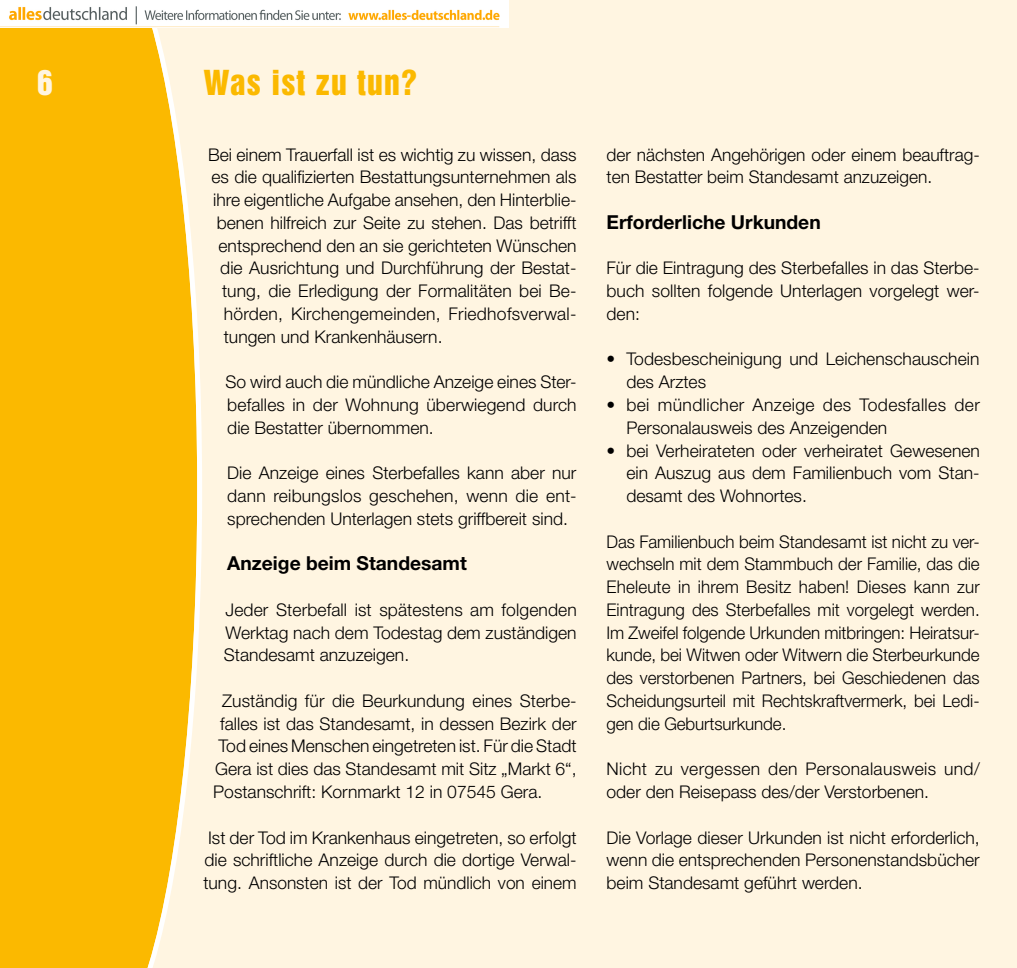
<style>
.page{position:relative;width:1017px;height:968px;background:#fff}
.page>*{position:absolute;margin:0;border:0;box-sizing:border-box;transform-origin:0 0}
.t1{font:31.5px "Helvetica Inserat";letter-spacing:.04em;color:#fbb900}
.t2{font:700 19.25px "Helvetica Neue";color:#000}
.t3{font:300 17.5px/22.8px "Helvetica Neue";color:#000;text-align:justify}
.t4{font:300 17.5px/22.8px "Helvetica Neue";letter-spacing:.02em;color:#000}
</style>
<div class="page">
<div style="left:0;top:0;width:1017px;height:967px;background:#fff5e1"></div>
<div style="left:0;top:27px;width:138px;height:940px;background:#fbb900"></div>
<svg style="left:138px;top:27px;width:64px;height:940px;fill:#fbb900"></svg>
<img style="left:0;top:0;width:508px;height:27px">
<svg style="left:38px;top:69px;width:14px;height:26px"></svg>
<h1 class="t1" style="left:203px;top:63px;width:215px">Was ist zu tun?</h1>
<p class="t3" style="left:208px;top:142px;width:370px">Bei einem Trauerfall ist es wichtig zu wissen, dass</p>
<p class="t3" style="left:212px;top:165px;width:367px">es die qualifizierten Bestattungsunternehmen als</p>
<p class="t3" style="left:213px;top:188px;width:365px">ihre eigentliche Aufgabe ansehen, den Hinterblie-</p>
<p class="t3" style="left:217px;top:211px;width:361px">benen hilfreich zur Seite zu stehen. Das betrifft</p>
<p class="t3" style="left:219px;top:233px;width:360px">entsprechend den an sie gerichteten Wünschen</p>
<p class="t3" style="left:220px;top:256px;width:358px">die Ausrichtung und Durchführung der Bestat-</p>
<p class="t3" style="left:222px;top:279px;width:356px">tung, die Erledigung der Formalitäten bei Be-</p>
<p class="t3" style="left:224px;top:302px;width:354px">hörden, Kirchengemeinden, Friedhofsverwal-</p>
<p class="t3" style="left:224px;top:324px;width:220px">tungen und Krankenhäusern.</p>
<p class="t3" style="left:226px;top:370px;width:353px">So wird auch die mündliche Anzeige eines Ster&shy;befalles in der Wohnung überwiegend durch die Bestatter übernommen.</p>
<p class="t3" style="left:227px;top:461px;width:351px">Die Anzeige eines Sterbefalles kann aber nur dann reibungslos geschehen, wenn die ent&shy;sprechenden Unterlagen stets griffbereit sind.</p>
<p class="t2" style="left:227px;top:551px;width:241px">Anzeige beim Standesamt</p>
<p class="t3" style="left:224px;top:597px;width:355px">Jeder Sterbefall ist spätestens am folgenden Werktag nach dem Todestag dem zuständigen Standesamt anzuzeigen.</p>
<p class="t3" style="left:222px;top:688px;width:356px">Zuständig für die Beurkundung eines Sterbe-</p>
<p class="t3" style="left:220px;top:711px;width:358px">falles ist das Standesamt, in dessen Bezirk der</p>
<p class="t3" style="left:219px;top:734px;width:360px">Tod eines Menschen eingetreten ist. Für die Stadt</p>
<p class="t3" style="left:215px;top:757px;width:363px">Gera ist dies das Standesamt mit Sitz „Markt 6“,</p>
<p class="t3" style="left:213px;top:779px;width:331px">Postanschrift: Kornmarkt 12 in 07545 Gera.</p>
<p class="t3" style="left:203px;top:825px;width:375px">Ist der Tod im Krankenhaus eingetreten, so erfolgt die schriftliche Anzeige durch die dortige Verwal&shy;tung. Ansonsten ist der Tod mündlich von einem</p>
<p class="t3" style="left:607px;top:142px;width:375px">der nächsten Angehörigen oder einem beauftrag&shy;ten Bestatter beim Standesamt anzuzeigen.</p>
<p class="t2" style="left:607px;top:210px;width:216px">Erforderliche Urkunden</p>
<p class="t3" style="left:607px;top:256px;width:375px">Für die Eintragung des Sterbefalles in das Sterbe&shy;buch sollten folgende Unterlagen vorgelegt wer&shy;den:</p>
<p class="t3" style="left:626px;top:347px;width:355px;text-indent:-20px">• Todesbescheinigung und Leichenschauschein des Arztes</p>
<p class="t4" style="left:626px;top:393px;width:355px;text-indent:-20px">• bei mündlicher Anzeige des Todesfalles der<br>Personalausweis des Anzeigenden</p>
<p class="t3" style="left:626px;top:438px;width:355px;text-indent:-20px">• bei Verheirateten oder verheiratet Gewesenen ein Auszug aus dem Familienbuch vom Stan&shy;desamt des Wohnortes.</p>
<p class="t3" style="left:607px;top:529px;width:375px">Das Familienbuch beim Standesamt ist nicht zu ver&shy;wechseln mit dem Stammbuch der Familie, das die Eheleute in ihrem Besitz haben! Dieses kann zur Eintragung des Sterbefalles mit vorgelegt werden.<br>Im Zweifel folgende Urkunden mitbringen: Heiratsur&shy;kunde, bei Witwen oder Witwern die Sterbeurkunde des verstorbenen Partners, bei Geschiedenen das Scheidungsurteil mit Rechtskraftvermerk, bei Ledi&shy;gen die Geburtsurkunde.</p>
<p class="t4" style="left:607px;top:757px;width:375px">Nicht zu vergessen den Personalausweis und/ oder den Reisepass des/der Verstorbenen.</p>
<p class="t3" style="left:607px;top:825px;width:375px">Die Vorlage dieser Urkunden ist nicht erforderlich, wenn die entsprechenden Personenstandsbücher beim Standesamt geführt werden.</p>
</div>
